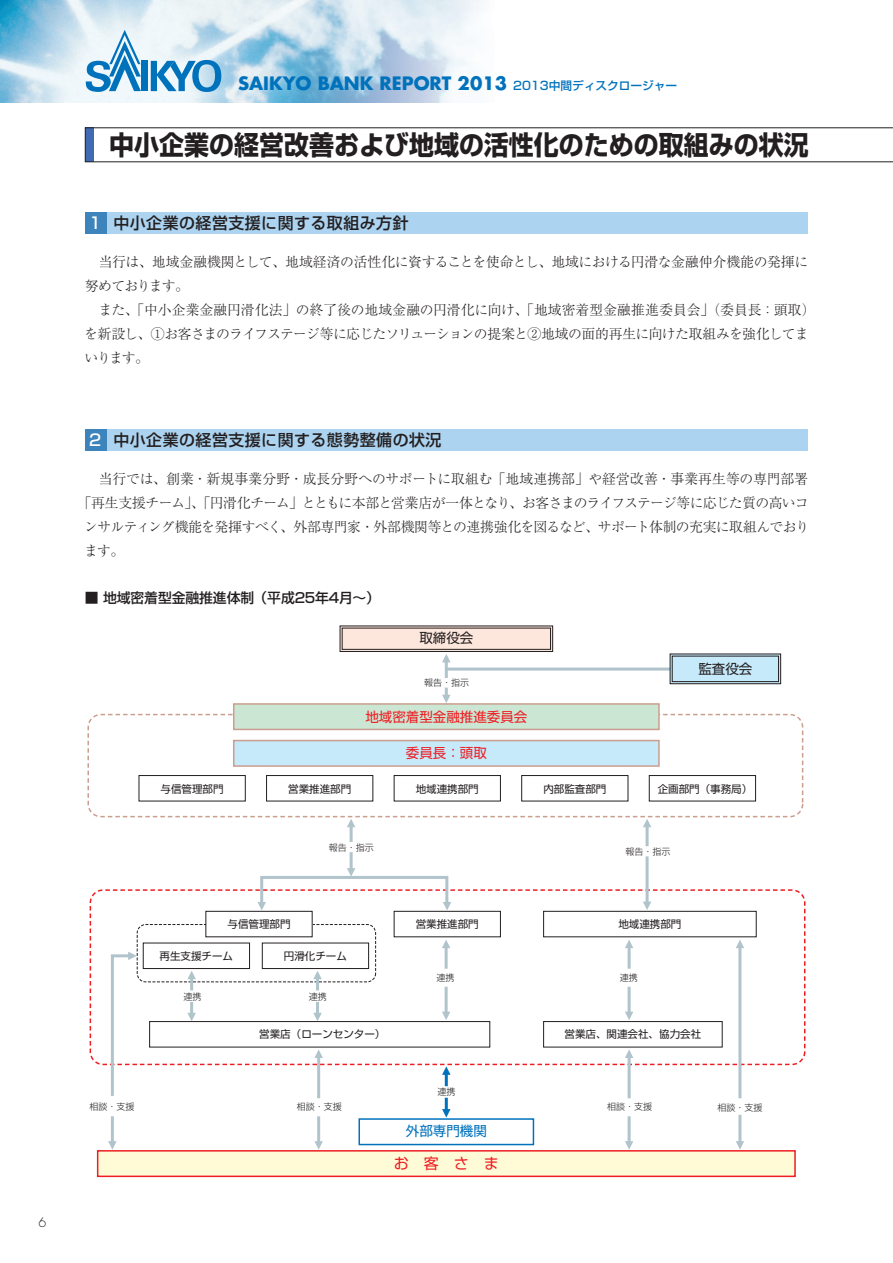
<style>
.page{position:relative;width:893px;height:1263px;background:#fff}
.page>*{position:absolute;margin:0;border:0;box-sizing:border-box;transform-origin:0 0}
.t1{font:26.55px "Shin Go Pr 5 Bold 90 pv RKSJ H";color:#231f20;scale:.94 1}
.t2{font:700 18px "Futura";color:#0072bc}
.t3{font:15.9px "Shin Go Pr 5 Medium 90 pv RKSJ H";letter-spacing:.03em;color:#231f20}
.t4{font:15px "Shin Go Pr 5 Regular 90 pv RKSJ H";color:#ee1d23}
.t5{font:13.8px/23.9px "Ryumin Pr 5 Light 90 pv RKSJ H";letter-spacing:-.03em;color:#231f20}
.t6{font:13.8px "Ryumin Pr 5 Light 90 pv RKSJ H";letter-spacing:-.055em;color:#231f20}
.t7{font:13.8px "Ryumin Pr 5 Light 90 pv RKSJ H";letter-spacing:.005em;color:#231f20}
.t8{font:13.8px "Shin Go Pr 5 Medium 90 pv RKSJ H";letter-spacing:-.005em;color:#231f20}
.t9{font:13.5px "Shin Go Pr 5 Regular 90 pv RKSJ H";color:#ee1d23}
.t10{font:13.5px "Shin Go Pr 5 Regular 90 pv RKSJ H";color:#231f20}
.t11{font:13.5px "Shin Go Pr 5 Regular 90 pv RKSJ H";color:#0072bc}
.t12{font:300 12.75px "Futura";color:#231f20}
.t13{font:10.5px "Shin Go Pr 5 Regular 90 pv RKSJ H";color:#231f20}
.t14{font:9px "Shin Go Pr 5 Light 90 pv RKSJ H";color:#231f20}
.s1{font-family:"Shin Go Pr 5 Medium 90 pv RKSJ H";font-weight:400;font-size:11.7px}
.s2{color:#fff}
</style>
<div class="page">
<img style="left:0;top:0;width:482px;height:102px">
<svg style="left:85px;top:30px;width:56px;height:62px"></svg>
<div style="left:142px;top:61px;width:6px;height:30px;background:#0072bc"></div>
<svg style="left:151px;top:60px;width:70px;height:32px"></svg>
<div style="left:106px;top:213px;width:702px;height:21px;background:#acd3f0"></div>
<div style="left:85px;top:213px;width:21px;height:21px;background:#3c84bb"></div>
<svg style="left:85px;top:128px;width:808px;height:34px"></svg>
<div style="left:106px;top:429px;width:702px;height:22px;background:#acd3f0"></div>
<div style="left:85px;top:429px;width:21px;height:22px;background:#3c84bb"></div>
<div style="left:87px;top:714px;width:716px;height:103px;border:2px dashed #cb9e8f;border-radius:13px"></div>
<div style="left:90px;top:889px;width:715px;height:176px;border:2px dashed #ee1d23;border-radius:13px"></div>
<svg style="left:340px;top:626px;width:213px;height:25px"></svg>
<div style="left:340px;top:626px;width:213px;height:26px;border:1px solid #231f20"></div>
<div style="left:342px;top:628px;width:208px;height:21px;background:#fde7dc"></div>
<svg style="left:138px;top:775px;width:619px;height:273px"></svg>
<div style="left:234px;top:704px;width:425px;height:25px;background:#cbe6d3"></div>
<div style="left:233px;top:703px;width:427px;height:27px;border:2px solid #cb9e8f"></div>
<div style="left:234px;top:740px;width:425px;height:26px;background:#c6eafa"></div>
<div style="left:233px;top:740px;width:427px;height:27px;border:2px solid #cb9e8f"></div>
<div style="left:358px;top:1118px;width:176px;height:27px;border:2px solid #0072bc"></div>
<div style="left:98px;top:1151px;width:697px;height:25px;background:#fffbd6"></div>
<div style="left:97px;top:1150px;width:699px;height:27px;border:2px solid #ee1d23"></div>
<hr style="left:446px;top:667px;width:280px;height:3px;background:#b1c3cb">
<hr style="left:445px;top:661px;width:3px;height:17px;background:#b1c3cb">
<svg style="left:442px;top:654px;width:9px;height:8px"></svg>
<hr style="left:350px;top:826px;width:3px;height:16px;background:#b1c3cb">
<svg style="left:347px;top:819px;width:8px;height:8px"></svg>
<hr style="left:350px;top:852px;width:3px;height:17px;background:#b1c3cb">
<svg style="left:347px;top:868px;width:8px;height:8px"></svg>
<svg style="left:313px;top:971px;width:9px;height:19px"></svg>
<svg style="left:313px;top:1002px;width:9px;height:19px"></svg>
<svg style="left:187px;top:971px;width:9px;height:19px"></svg>
<svg style="left:187px;top:1002px;width:9px;height:19px"></svg>
<svg style="left:257px;top:902px;width:9px;height:8px"></svg>
<hr style="left:646px;top:826px;width:3px;height:20px;background:#b1c3cb">
<svg style="left:643px;top:819px;width:8px;height:8px"></svg>
<hr style="left:646px;top:856px;width:3px;height:46px;background:#b1c3cb">
<svg style="left:643px;top:901px;width:8px;height:9px"></svg>
<svg style="left:442px;top:688px;width:9px;height:15px"></svg>
<svg style="left:442px;top:1066px;width:9px;height:20px"></svg>
<svg style="left:442px;top:1098px;width:9px;height:19px"></svg>
<div style="left:260px;top:876px;width:188px;height:30px;border:3px solid #b1c3cb"></div>
<hr style="left:445px;top:947px;width:3px;height:22px;background:#b1c3cb">
<svg style="left:393px;top:775px;width:108px;height:173px"></svg>
<hr style="left:445px;top:987px;width:3px;height:25px;background:#b1c3cb">
<svg style="left:442px;top:1011px;width:8px;height:9px"></svg>
<hr style="left:628px;top:947px;width:3px;height:22px;background:#b1c3cb">
<svg style="left:625px;top:940px;width:8px;height:8px"></svg>
<hr style="left:628px;top:987px;width:3px;height:25px;background:#b1c3cb">
<svg style="left:625px;top:1011px;width:8px;height:9px"></svg>
<hr style="left:628px;top:1057px;width:3px;height:41px;background:#b1c3cb">
<svg style="left:625px;top:1049px;width:8px;height:9px"></svg>
<hr style="left:628px;top:1116px;width:3px;height:26px;background:#b1c3cb">
<svg style="left:625px;top:1141px;width:8px;height:9px"></svg>
<hr style="left:317px;top:1057px;width:3px;height:41px;background:#b1c3cb">
<svg style="left:314px;top:1049px;width:9px;height:9px"></svg>
<hr style="left:317px;top:1116px;width:3px;height:26px;background:#b1c3cb">
<svg style="left:314px;top:1141px;width:9px;height:9px"></svg>
<hr style="left:111px;top:1116px;width:3px;height:26px;background:#b1c3cb">
<svg style="left:108px;top:1141px;width:9px;height:9px"></svg>
<svg style="left:109px;top:951px;width:28px;height:145px"></svg>
<hr style="left:738px;top:947px;width:3px;height:151px;background:#b1c3cb">
<svg style="left:736px;top:940px;width:8px;height:8px"></svg>
<hr style="left:738px;top:1115px;width:3px;height:27px;background:#b1c3cb">
<svg style="left:736px;top:1141px;width:8px;height:9px"></svg>
<div style="left:670px;top:654px;width:111px;height:30px;border:1px solid #231f20"></div>
<div style="left:672px;top:656px;width:106px;height:26px;background:#c6eafa"></div>
<div style="left:672px;top:656px;width:107px;height:26px;border:1px solid #231f20"></div>
<p class="t12" style="left:39px;top:1217px;width:9px">6</p>
<h2 class="t2" style="left:238px;top:75px;width:441px">SAIKYO BANK REPORT 2013 <span class="s1">2013中間ディスクロージャー</span></h2>
<h1 class="t1" style="left:109px;top:135px;width:746px">中小企業の経営改善および地域の活性化のための取組みの状況</h1>
<p class="t3" style="left:89px;top:217px;width:321px"><span class="s2">1</span> 中小企業の経営支援に関する取組み方針</p>
<p class="t5" style="left:84px;top:252px;width:733px">　当行は、地域金融機関として、地域経済の活性化に資することを使命とし、地域における円滑な金融仲介機能の発揮に努めております。<br>　また、「中小企業金融円滑化法」の終了後の地域金融の円滑化に向け、「地域密着型金融推進委員会」（委員長：頭取）を新設し、①お客さまのライフステージ等に応じたソリューションの提案と②地域の面的再生に向けた取組みを強化してまいります。</p>
<p class="t3" style="left:89px;top:434px;width:354px"><span class="s2">2</span> 中小企業の経営支援に関する態勢整備の状況</p>
<p class="t7" style="left:85px;top:474px;width:725px">　当行では、創業・新規事業分野・成長分野へのサポートに取組む「地域連携部」や経営改善・事業再生等の専門部署</p>
<p class="t6" style="left:78px;top:498px;width:732px">「再生支援チーム」、「円滑化チーム」とともに本部と営業店が一体となり、お客さまのライフステージ等に応じた質の高いコ</p>
<p class="t5" style="left:84px;top:517px;width:726px">ンサルティング機能を発揮すべく、外部専門家・外部機関等との連携強化を図るなど、サポート体制の充実に取組んでおり</p>
<p class="t5" style="left:84px;top:541px;width:41px">ます。</p>
<p class="t8" style="left:85px;top:593px;width:297px">■ 地域密着型金融推進体制（平成25年4月～）</p>
<p class="t13" style="left:161px;top:785px;width:64px">与信管理部門</p>
<p class="t13" style="left:288px;top:785px;width:64px">営業推進部門</p>
<p class="t10" style="left:419px;top:633px;width:55px">取締役会</p>
<p class="t14" style="left:424px;top:679px;width:46px">報告・指示</p>
<p class="t9" style="left:365px;top:712px;width:164px">地域密着型金融推進委員会</p>
<p class="t9" style="left:406px;top:747px;width:82px">委員長：頭取</p>
<p class="t13" style="left:416px;top:785px;width:64px">地域連携部門</p>
<p class="t10" style="left:698px;top:664px;width:55px">監査役会</p>
<p class="t13" style="left:543px;top:785px;width:64px">内部監査部門</p>
<p class="t13" style="left:658px;top:785px;width:96px">企画部門（事務局）</p>
<p class="t14" style="left:329px;top:844px;width:46px">報告・指示</p>
<p class="t14" style="left:625px;top:848px;width:46px">報告・指示</p>
<p class="t13" style="left:227px;top:920px;width:64px">与信管理部門</p>
<p class="t13" style="left:416px;top:920px;width:64px">営業推進部門</p>
<p class="t13" style="left:160px;top:952px;width:75px">再生支援チーム</p>
<p class="t13" style="left:284px;top:952px;width:64px">円滑化チーム</p>
<p class="t13" style="left:618px;top:920px;width:64px">地域連携部門</p>
<p class="t14" style="left:183px;top:993px;width:19px">連携</p>
<p class="t14" style="left:309px;top:993px;width:19px">連携</p>
<p class="t13" style="left:259px;top:1030px;width:127px">営業店（ローンセンター）</p>
<p class="t14" style="left:436px;top:974px;width:19px">連携</p>
<p class="t14" style="left:620px;top:974px;width:19px">連携</p>
<p class="t14" style="left:437px;top:1088px;width:19px">連携</p>
<p class="t13" style="left:565px;top:1030px;width:138px">営業店、関連会社、協力会社</p>
<p class="t14" style="left:90px;top:1103px;width:46px">相談・支援</p>
<p class="t14" style="left:297px;top:1103px;width:46px">相談・支援</p>
<p class="t14" style="left:607px;top:1103px;width:46px">相談・支援</p>
<p class="t14" style="left:718px;top:1104px;width:46px">相談・支援</p>
<p class="t11" style="left:406px;top:1126px;width:82px">外部専門機関</p>
<p class="t4" style="left:394px;top:1158px;width:106px">お客さま</p>
</div>
